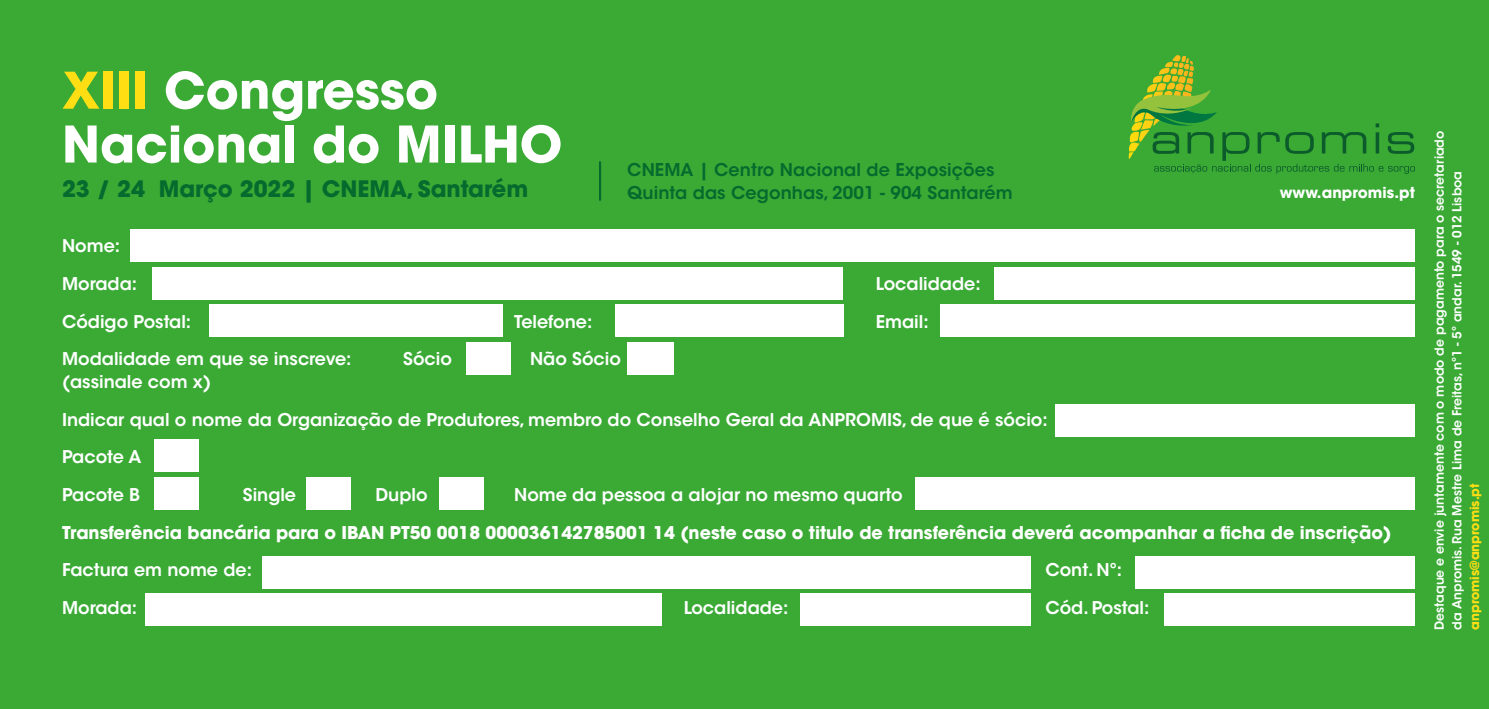
<style>
.page{position:relative;width:1489px;height:709px;background:#fff}
.page>*{position:absolute;margin:0;border:0;box-sizing:border-box;transform-origin:0 0}
.t1{font:700 50px/53.8px "ITC Avant Garde Std";color:#fff}
.t2{font:700 22.5px "ITC Avant Garde Std";color:#056a2d}
.t3{font:600 17.5px/37.8px "ITC Avant Garde Std";color:#fff}
.t4{font:700 17.5px "ITC Avant Garde Std";color:#fff}
.t5{font:600 17.5px/22.5px "ITC Avant Garde Std";letter-spacing:.005em;color:#056a2d}
.t6{font:700 15px "ITC Avant Garde Std";letter-spacing:.005em;color:#fff}
.t7{font:600 12.5px/17.5px "ITC Avant Garde Std";color:#fff}
.t8{font:700 12.5px "ITC Avant Garde Std";color:#ffde14}
.s1{color:#ffde14}
</style>
<div class="page">
<div style="left:0;top:0;width:1488px;height:709px;background:#3aaa35"></div>
<div style="left:131px;top:229px;width:1283px;height:32px;background:#fff"></div>
<div style="left:153px;top:267px;width:690px;height:32px;background:#fff"></div>
<div style="left:994px;top:267px;width:420px;height:32px;background:#fff"></div>
<div style="left:209px;top:305px;width:294px;height:32px;background:#fff"></div>
<div style="left:614px;top:305px;width:229px;height:32px;background:#fff"></div>
<div style="left:466px;top:342px;width:44px;height:32px;background:#fff"></div>
<div style="left:154px;top:439px;width:45px;height:32px;background:#fff"></div>
<div style="left:1055px;top:404px;width:359px;height:32px;background:#fff"></div>
<div style="left:306px;top:477px;width:44px;height:32px;background:#fff"></div>
<div style="left:439px;top:477px;width:44px;height:32px;background:#fff"></div>
<div style="left:915px;top:477px;width:499px;height:32px;background:#fff"></div>
<div style="left:1164px;top:594px;width:250px;height:32px;background:#fff"></div>
<div style="left:1135px;top:556px;width:279px;height:32px;background:#fff"></div>
<div style="left:800px;top:594px;width:231px;height:32px;background:#fff"></div>
<div style="left:145px;top:594px;width:516px;height:32px;background:#fff"></div>
<div style="left:263px;top:556px;width:768px;height:32px;background:#fff"></div>
<div style="left:154px;top:477px;width:45px;height:32px;background:#fff"></div>
<div style="left:627px;top:342px;width:46px;height:32px;background:#fff"></div>
<div style="left:940px;top:305px;width:474px;height:32px;background:#fff"></div>
<hr style="left:599px;top:161px;width:2px;height:40px;background:#056a2d">
<svg style="left:1130px;top:55px;width:284px;height:119px"></svg>
<h1 class="t1" style="left:62px;top:63px;width:502px"><span class="s1">XIII</span> Congresso<br>Nacional do MILHO</h1>
<p class="t2" style="left:62px;top:174px;width:468px">23 / 24 Março 2022 | CNEMA, Santarém</p>
<p class="t3" style="left:62px;top:227px;width:77px">Nome:<br>Morada:</p>
<p class="t5" style="left:627px;top:158px;width:387px">CNEMA | Centro Nacional de Exposições<br>Quinta das Cegonhas, 2001 - 904 Santarém</p>
<p class="t3" style="left:875px;top:265px;width:106px">Localidade:</p>
<p class="t6" style="left:1279px;top:183px;width:137px">www.anpromis.pt</p>
<p class="t3" style="left:62px;top:302px;width:131px">Código Postal:</p>
<p class="t3" style="left:514px;top:302px;width:80px">Telefone:</p>
<p class="t3" style="left:875px;top:302px;width:54px">Email:</p>
<p class="t3" style="left:62px;top:340px;width:291px">Modalidade em que se inscreve:</p>
<p class="t3" style="left:403px;top:340px;width:50px">Sócio</p>
<p class="t3" style="left:530px;top:340px;width:92px">Não Sócio</p>
<p class="t3" style="left:62px;top:363px;width:987px">(assinale com x)<br>Indicar qual o nome da Organização de Produtores, membro do Conselho Geral da ANPROMIS, de que é sócio:<br>Pacote A<br>Pacote B</p>
<p class="t3" style="left:243px;top:476px;width:55px">Single</p>
<p class="t3" style="left:375px;top:476px;width:54px">Duplo</p>
<p class="t3" style="left:514px;top:476px;width:390px">Nome da pessoa a alojar no mesmo quarto</p>
<p class="t4" style="left:62px;top:521px;width:1330px">Transferência bancária para o IBAN PT50 0018 000036142785001 14 (neste caso o titulo de transferência deverá acompanhar a ficha de inscrição)</p>
<p class="t3" style="left:62px;top:551px;width:191px">Factura em nome de:</p>
<p class="t3" style="left:1045px;top:551px;width:78px">Cont. Nº:</p>
<p class="t3" style="left:62px;top:589px;width:77px">Morada:</p>
<p class="t3" style="left:683px;top:589px;width:106px">Localidade:</p>
<p class="t3" style="left:1045px;top:589px;width:106px">Cód. Postal:</p>
<p class="t7" style="left:1430px;top:630px;width:501px;rotate:-90deg">Destaque e envie juntamente com o modo de pagamento para o secretariado da Anpromis. Rua Mestre Lima de Freitas, nº1 - 5º andar. 1549 - 012 Lisboa</p>
<p class="t8" style="left:1466px;top:630px;width:148px;rotate:-90deg">anpromis@anpromis.pt</p>
</div>
